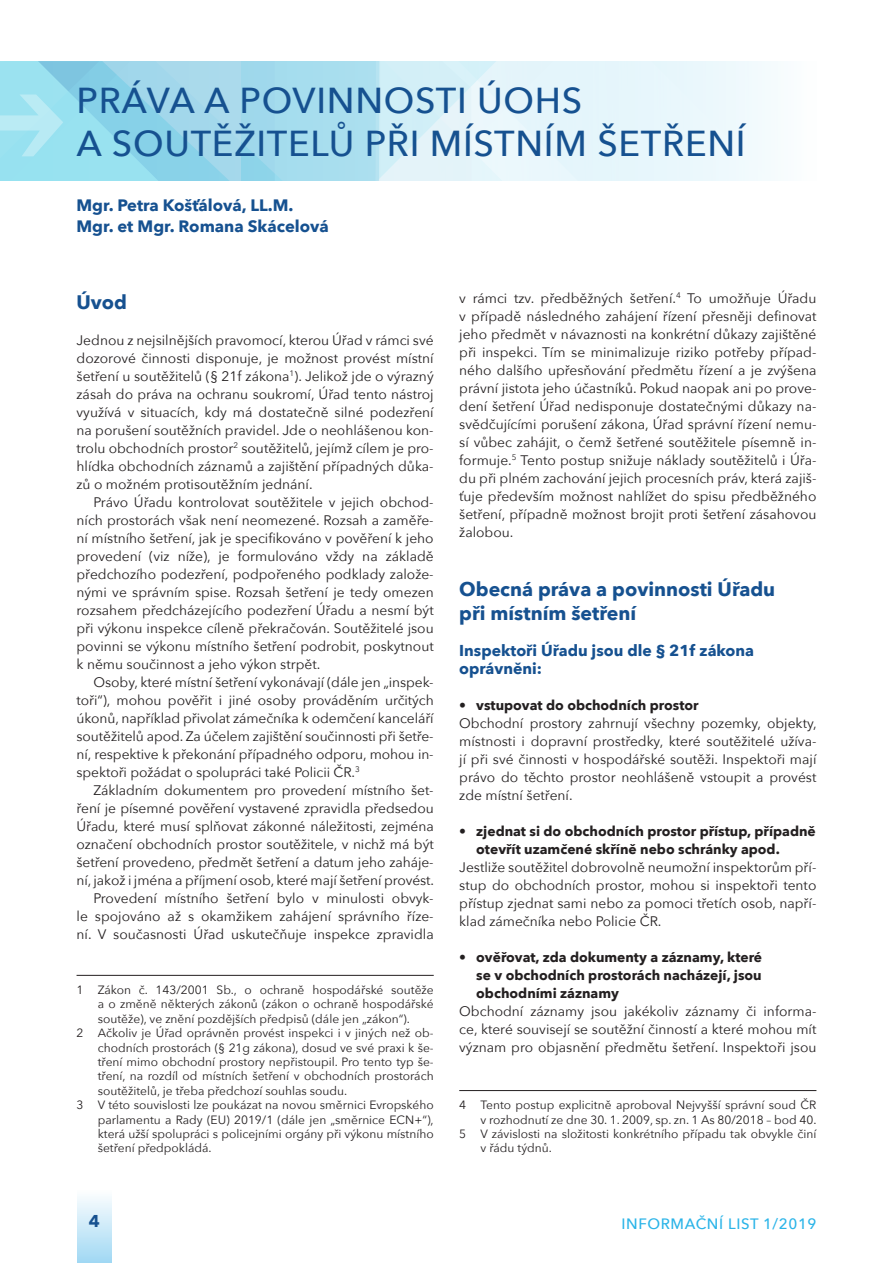
<style>
.page{position:relative;width:893px;height:1263px;background:#fff}
.page>*{position:absolute;margin:0;border:0;box-sizing:border-box;transform-origin:0 0}
.t1{font:500 36px/43.2px "Avenir Next";letter-spacing:.02em;color:#165190}
.t2{font:700 19.5px/23.4px "Avenir Next";color:#165190}
.t3{font:700 17.1px "Avenir Next";color:#165190}
.t4{font:700 16.5px/21px "Avenir Next";color:#165190}
.t5{font:700 15.75px/18px "Avenir Next";color:#165190}
.t6{font:500 15px "Avenir Next";letter-spacing:.04em;color:#2bb4e8}
.t7{font:13.8px/18px "Avenir Next";color:#231f20;text-align:justify}
.t8{font:700 13.8px/18px "Avenir Next";color:#231f20}
.t9{font:12px "Avenir Next";color:#231f20}
</style>
<div class="page">
<svg style="left:0;top:62px;width:771px;height:119px;background:#c1e8f3"></svg>
<div style="left:77px;top:1190px;width:34px;height:73px;background:linear-gradient(to bottom,#fdfefe,#a0d8f3)"></div>
<hr style="left:77px;top:975px;width:357px;height:1px;background:#231f20">
<hr style="left:459px;top:1090px;width:357px;height:1px;background:#231f20">
<h1 class="t1" style="left:77px;top:77px;width:671px">PRÁVA A POVINNOSTI ÚOHS<br>A SOUTĚŽITELŮ PŘI MÍSTNÍM ŠETŘENÍ</h1>
<p class="t4" style="left:77px;top:194px;width:254px">Mgr. Petra Košťálová, LL.M.<br>Mgr. et Mgr. Romana Skácelová</p>
<h2 class="t2" style="left:77px;top:290px;width:52px">Úvod</h2>
<p class="t7" style="left:77px;top:330px;width:359px">Jednou z nejsilnějších pravomocí, kterou Úřad v rámci své dozorové činnosti disponuje, je možnost provést místní šetření u soutěžitelů (§ 21f zákona<sup>1</sup>). Jelikož jde o výrazný zásah do práva na ochranu soukromí, Úřad tento nástroj využívá v situacích, kdy má dostatečně silné podezření na porušení soutěžních pravidel. Jde o neohlášenou kon&shy;trolu obchodních prostor<sup>2</sup> soutěžitelů, jejímž cílem je pro&shy;hlídka obchodních záznamů a zajištění případných důka&shy;zů o možném protisoutěžním jednání.</p>
<p class="t7" style="left:77px;top:492px;width:359px;text-indent:17px">Právo Úřadu kontrolovat soutěžitele v jejich obchod&shy;ních prostorách však není neomezené. Rozsah a zaměře&shy;ní místního šetření, jak je specifikováno v pověření k jeho provedení (viz níže), je formulováno vždy na základě předchozího podezření, podpořeného podklady založe&shy;nými ve správním spise. Rozsah šetření je tedy omezen rozsahem předcházejícího podezření Úřadu a nesmí být při výkonu inspekce cíleně překračován. Soutěžitelé jsou povinni se výkonu místního šetření podrobit, poskytnout k němu součinnost a jeho výkon strpět.</p>
<p class="t7" style="left:77px;top:672px;width:359px;text-indent:17px">Osoby, které místní šetření vykonávají (dále jen „inspek&shy;toři“), mohou pověřit i jiné osoby prováděním určitých úkonů, například přivolat zámečníka k odemčení kanceláří soutěžitelů apod. Za účelem zajištění součinnosti při šetře&shy;ní, respektive k překonání případného odporu, mohou in&shy;spektoři požádat o spolupráci také Policii ČR.<sup>3</sup></p>
<p class="t7" style="left:77px;top:780px;width:359px;text-align:right">Základním dokumentem pro provedení místního šet&shy;ření je písemné pověření vystavené zpravidla předsedou Úřadu, které musí splňovat zákonné náležitosti, zejména označení obchodních prostor soutěžitele, v nichž má být šetření provedeno, předmět šetření a datum jeho zaháje&shy;ní, jakož i jména a příjmení osob, které mají šetření provést.<br>Provedení místního šetření bylo v minulosti obvyk-<br>le spojováno až s okamžikem zahájení správního říze&shy;ní. V současnosti Úřad uskutečňuje inspekce zpravidla</p>
<p class="t9" style="left:77px;top:980px;width:359px">1 Zákon č. 143/2001 Sb., o ochraně hospodářské soutěže</p>
<p class="t9" style="left:98px;top:994px;width:337px">a o změně některých zákonů (zákon o ochraně hospodářské</p>
<p class="t9" style="left:98px;top:1008px;width:314px">soutěže), ve znění pozdějších předpisů (dále jen „zákon“).</p>
<p class="t9" style="left:77px;top:1023px;width:359px">2 Ačkoliv je Úřad oprávněn provést inspekci i v jiných než ob-</p>
<p class="t9" style="left:98px;top:1037px;width:337px">chodních prostorách (§ 21g zákona), dosud ve své praxi k še-</p>
<p class="t9" style="left:98px;top:1052px;width:337px">tření mimo obchodní prostory nepřistoupil. Pro tento typ še-</p>
<p class="t9" style="left:98px;top:1066px;width:337px">tření, na rozdíl od místních šetření v obchodních prostorách</p>
<p class="t9" style="left:98px;top:1080px;width:251px">soutěžitelů, je třeba předchozí souhlas soudu.</p>
<p class="t9" style="left:77px;top:1095px;width:359px">3 V této souvislosti lze poukázat na novou směrnici Evropského</p>
<p class="t9" style="left:98px;top:1109px;width:337px">parlamentu a Rady (EU) 2019/1 (dále jen „směrnice ECN+“),</p>
<p class="t9" style="left:98px;top:1124px;width:337px">která užší spolupráci s policejními orgány při výkonu místního</p>
<p class="t9" style="left:98px;top:1138px;width:115px">šetření předpokládá.</p>
<p class="t7" style="left:459px;top:289px;width:359px">v rámci tzv. předběžných šetření.<sup>4</sup> To umožňuje Úřadu v případě následného zahájení řízení přesněji definovat jeho předmět v návaznosti na konkrétní důkazy zajištěné při inspekci. Tím se minimalizuje riziko potřeby případ&shy;ného dalšího upřesňování předmětu řízení a je zvýšena právní jistota jeho účastníků. Pokud naopak ani po prove&shy;dení šetření Úřad nedisponuje dostatečnými důkazy na&shy;svědčujícími porušení zákona, Úřad správní řízení nemu&shy;sí vůbec zahájit, o čemž šetřené soutěžitele písemně in&shy;formuje.<sup>5</sup> Tento postup snižuje náklady soutěžitelů i Úřa&shy;du při plném zachování jejich procesních práv, která zajiš&shy;ťuje především možnost nahlížet do spisu předběžného šetření, případně možnost brojit proti šetření zásahovou žalobou.</p>
<h2 class="t2" style="left:459px;top:578px;width:317px">Obecná práva a povinnosti Úřadu při místním šetření</h2>
<p class="t5" style="left:459px;top:641px;width:296px">Inspektoři Úřadu jsou dle § 21f zákona oprávněni:</p>
<p class="t8" style="left:459px;top:696px;width:241px">• vstupovat do obchodních prostor</p>
<p class="t7" style="left:459px;top:713px;width:359px">Obchodní prostory zahrnují všechny pozemky, objekty, místnosti i dopravní prostředky, které soutěžitelé užíva&shy;jí při své činnosti v hospodářské soutěži. Inspektoři mají právo do těchto prostor neohlášeně vstoupit a provést zde místní šetření.</p>
<p class="t8" style="left:476px;top:822px;width:341px;text-indent:-17px">• zjednat si do obchodních prostor přístup, případně otevřít uzamčené skříně nebo schránky apod.</p>
<p class="t7" style="left:459px;top:857px;width:359px">Jestliže soutěžitel dobrovolně neumožní inspektorům pří&shy;stup do obchodních prostor, mohou si inspektoři tento přístup zjednat sami nebo za pomoci třetích osob, napří&shy;klad zámečníka nebo Policie ČR.</p>
<p class="t8" style="left:476px;top:948px;width:287px;text-align:justify;text-indent:-17px">• ověřovat, zda dokumenty a záznamy, které se v obchodních prostorách nacházejí, jsou obchodními záznamy</p>
<p class="t7" style="left:459px;top:1001px;width:359px">Obchodní záznamy jsou jakékoliv záznamy či informa&shy;ce, které souvisejí se soutěžní činností a které mohou mít význam pro objasnění předmětu šetření. Inspektoři jsou</p>
<p class="t9" style="left:459px;top:1095px;width:359px">4 Tento postup explicitně aproboval Nejvyšší správní soud ČR</p>
<p class="t9" style="left:480px;top:1109px;width:337px">v rozhodnutí ze dne 30. 1. 2009, sp. zn. 1 As 80/2018 – bod 40.</p>
<p class="t9" style="left:459px;top:1124px;width:359px">5 V závislosti na složitosti konkrétního případu tak obvykle činí</p>
<p class="t9" style="left:480px;top:1138px;width:73px">v řádu týdnů.</p>
<p class="t3" style="left:89px;top:1206px;width:13px">4</p>
<p class="t6" style="left:621px;top:1211px;width:196px">INFORMAČNÍ LIST 1/2019</p>
</div>
